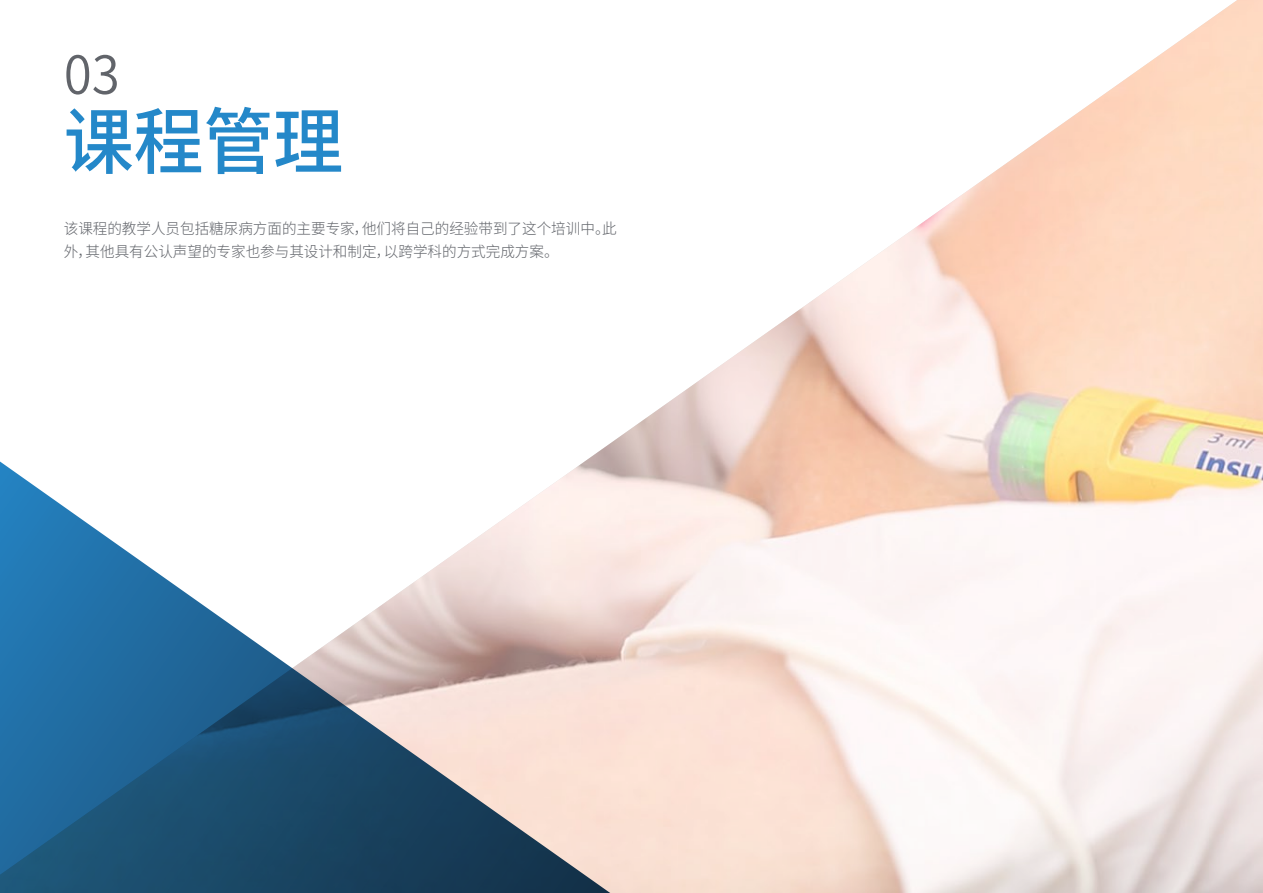
<style>
.page{position:relative;width:1263px;height:893px;background:#fff}
.page>*{position:absolute;margin:0;border:0;box-sizing:border-box;transform-origin:0 0}
.t1{font:500 72px "Source Han Sans CN";color:#2488c9}
.t2{font:52.5px "Source Han Sans CN";color:#61646a}
.t3{font:300 15px/22.5px "Source Han Sans CN";color:#61646a}
</style>
<div class="page">
<img style="left:607px;top:0;width:656px;height:893px">
<svg style="left:0;top:446px;width:640px;height:447px"></svg>
<h2 class="t2" style="left:64px;top:45px;width:57px">03</h2>
<h1 class="t1" style="left:64px;top:101px;width:281px">课程管理</h1>
<p class="t3" style="left:64px;top:218px;width:554px">该课程的教学人员包括糖尿病方面的主要专家，他们将自己的经验带到了这个培训中。此外，其他具有公认声望的专家也参与其设计和制定，以跨学科的方式完成方案。</p>
</div>
